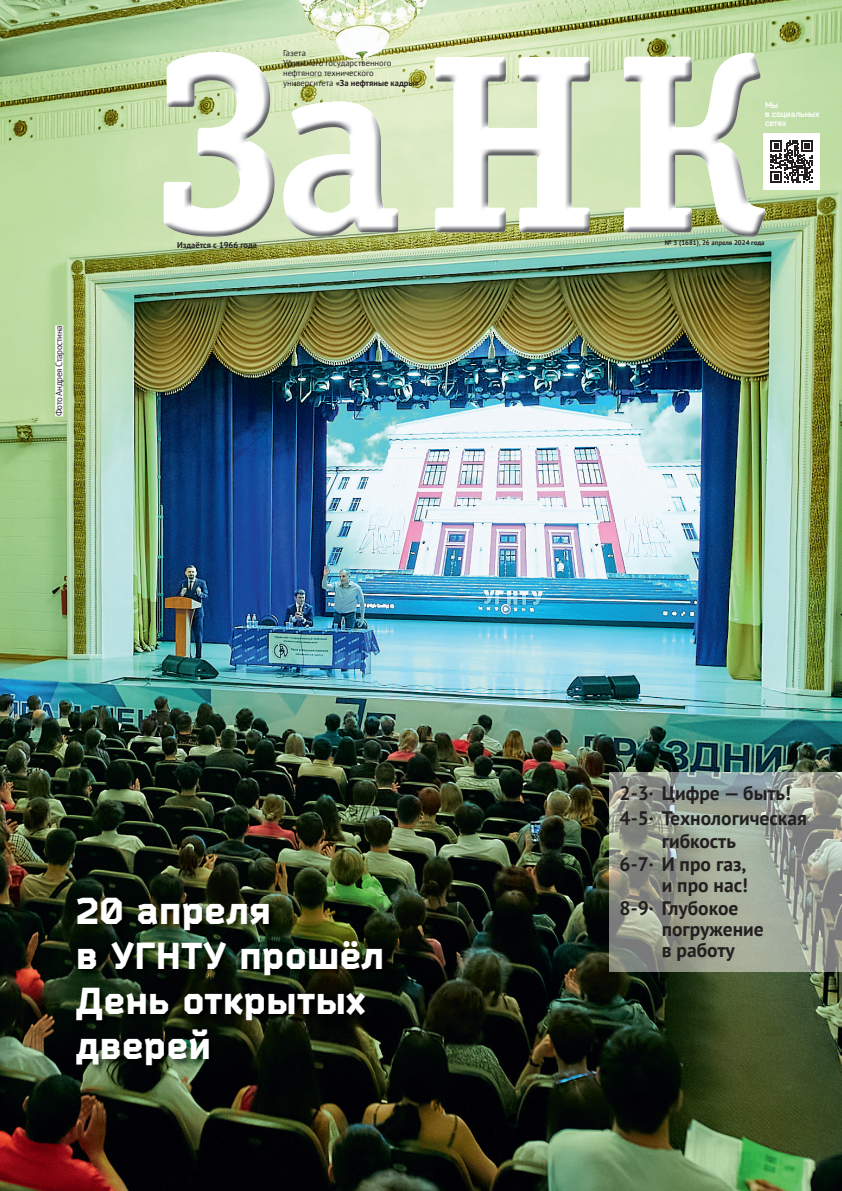
<style>
.page{position:relative;width:842px;height:1191px;background:#fff}
.page>*{position:absolute;margin:0;border:0;box-sizing:border-box;transform-origin:0 0}
.t1{font:900 37px/45px "Bender";letter-spacing:.02em;color:#fff}
.t2{font:700 19.5px/23px "PT Sans";color:#231f20}
.t3{font:9px "PT Sans";letter-spacing:-.04em;color:#231f20}
.t4{font:8.6px/10px "PT Sans";color:#231f20}
.t5{font:700 8.5px "PT Sans";color:#231f20}
.t6{font:700 8.3px/9px "Bender";color:#fff}
.t7{font:700 6.8px "PT Sans";color:#231f20}
.s1{font-weight:700}
</style>
<div class="page">
<img style="left:0;top:0;width:842px;height:1191px">
<img style="left:609px;top:772px;width:233px;height:199px">
<svg style="left:197px;top:236px;width:29px;height:1px"></svg>
<img style="left:164px;top:52px;width:111px;height:184px">
<svg style="left:742px;top:236px;width:14px;height:1px"></svg>
<img style="left:624px;top:53px;width:141px;height:183px">
<img style="left:435px;top:57px;width:155px;height:175px">
<svg style="left:313px;top:236px;width:18px;height:1px"></svg>
<img style="left:283px;top:102px;width:115px;height:134px">
<div style="left:764px;top:133px;width:56px;height:56px;background:#fff"></div>
<svg style="left:770px;top:140px;width:43px;height:43px"></svg>
<div style="left:55px;top:325px;width:8px;height:91px;background:#fff"></div>
<img style="left:75px;top:896px;width:317px;height:178px">
<p class="t3" style="left:53px;top:416px;width:92px;rotate:-90deg">Фото Андрея Старостина</p>
<p class="t4" style="left:283px;top:48px;width:137px">Газета<br>Уфимского государственного нефтяного технического университета <span class="s1">«За нефтяные кадры»</span></p>
<p class="t6" style="left:765px;top:101px;width:56px">Мы<br>в социальных сетях</p>
<p class="t5" style="left:177px;top:239px;width:82px">Издаётся с 1966 года</p>
<p class="t7" style="left:665px;top:238px;width:101px">№ 3 (1681), 26 апреля 2024 года</p>
<h1 class="t1" style="left:77px;top:889px;width:309px">20 апреля<br>в УГНТУ прошёл<br>День открытых дверей</h1>
<p class="t2" style="left:620px;top:780px;width:189px;line-height:25.3px">2-3· Цифре — быть!<br>4-5· Технологическая</p>
<p class="t2" style="left:620px;top:829px;width:128px;text-indent:42px">гибкость<br>6-7· И про газ,</p>
<p class="t2" style="left:620px;top:873px;width:130px;text-indent:42px">и про нас!<br>8-9· Глубокое</p>
<p class="t2" style="left:662px;top:918px;width:104px;line-height:21px">погружение в работу</p>
</div>
